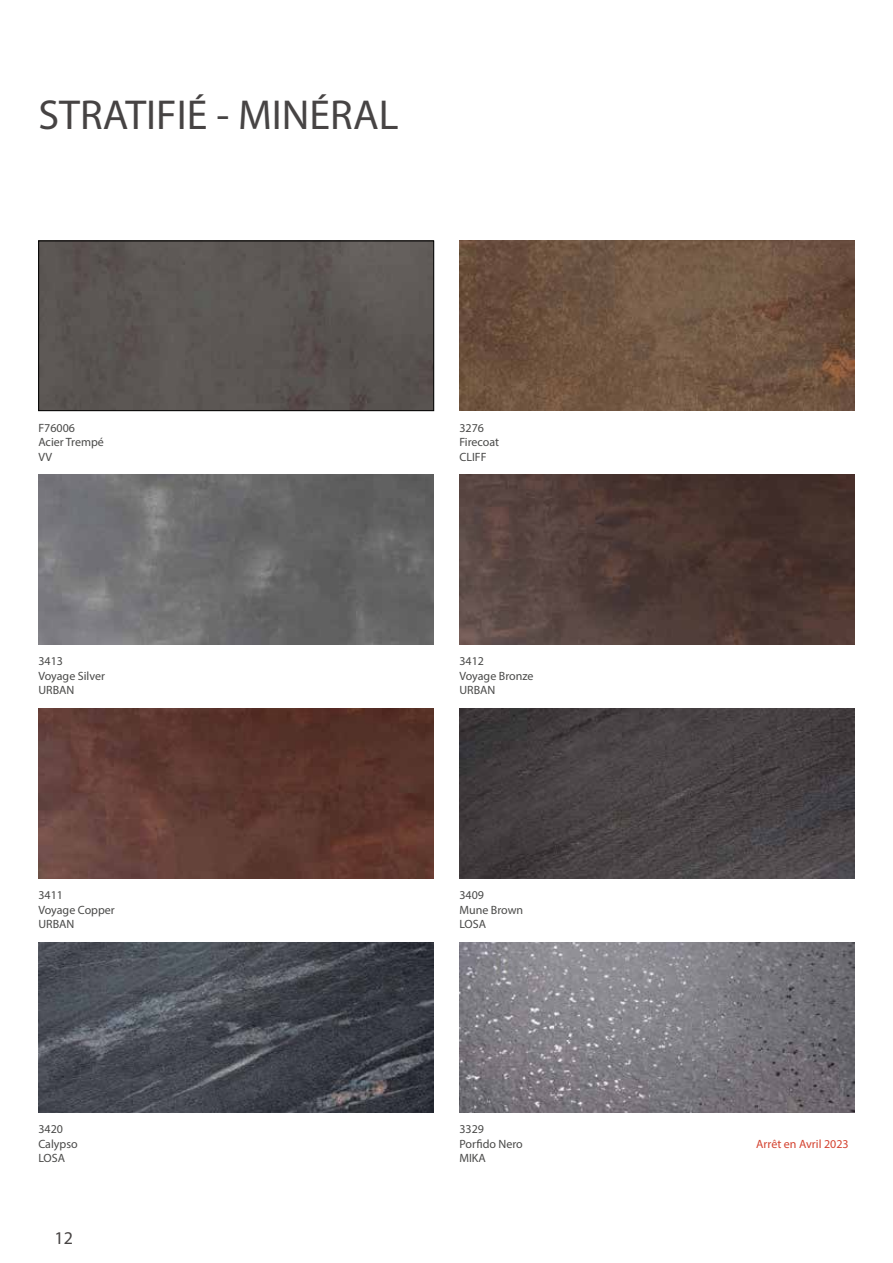
<style>
.page{position:relative;width:893px;height:1263px;background:#fff}
.page>*{position:absolute;margin:0;border:0;box-sizing:border-box;transform-origin:0 0}
.t1{font:42px "Myriad Pro";color:#464343}
.t2{font:18px "Myriad Pro";color:#474444}
.t3{font:12px/14.4px "Myriad Pro";color:#4a4a49}
.t4{font:12px "Myriad Pro";color:#d4422f}
.s1{color:#474444}
</style>
<div class="page">
<img style="left:38px;top:474px;width:396px;height:170px">
<img style="left:38px;top:942px;width:396px;height:170px">
<img style="left:459px;top:942px;width:396px;height:170px">
<img style="left:459px;top:708px;width:396px;height:170px">
<img style="left:38px;top:708px;width:396px;height:170px">
<img style="left:459px;top:474px;width:396px;height:170px">
<img style="left:459px;top:241px;width:395px;height:169px">
<img style="left:40px;top:243px;width:392px;height:166px">
<div style="left:38px;top:241px;width:396px;height:170px;border:1px solid #000"></div>
<h1 class="t1" style="left:39px;top:89px;width:362px">STRATIFIÉ - <span class="s1">MINÉRAL</span></h1>
<p class="t3" style="left:38px;top:420px;width:67px">F76006<br>Acier Trempé<br>VV</p>
<p class="t3" style="left:459px;top:420px;width:41px">3276<br>Firecoat<br>CLIFF</p>
<p class="t3" style="left:38px;top:654px;width:68px">3413<br>Voyage Silver<br>URBAN</p>
<p class="t3" style="left:459px;top:654px;width:76px">3412<br>Voyage Bronze<br>URBAN</p>
<p class="t3" style="left:38px;top:888px;width:78px">3411<br>Voyage Copper<br>URBAN</p>
<p class="t3" style="left:459px;top:888px;width:65px">3409<br>Mune Brown<br>LOSA</p>
<p class="t3" style="left:38px;top:1122px;width:41px">3420<br>Calypso<br>LOSA</p>
<p class="t3" style="left:459px;top:1122px;width:65px">3329<br>Porfido Nero<br>MIKA</p>
<h2 class="t2" style="left:55px;top:1227px;width:20px">12</h2>
<p class="t4" style="left:756px;top:1136px;width:94px">Arrêt en Avril 2023</p>
</div>
